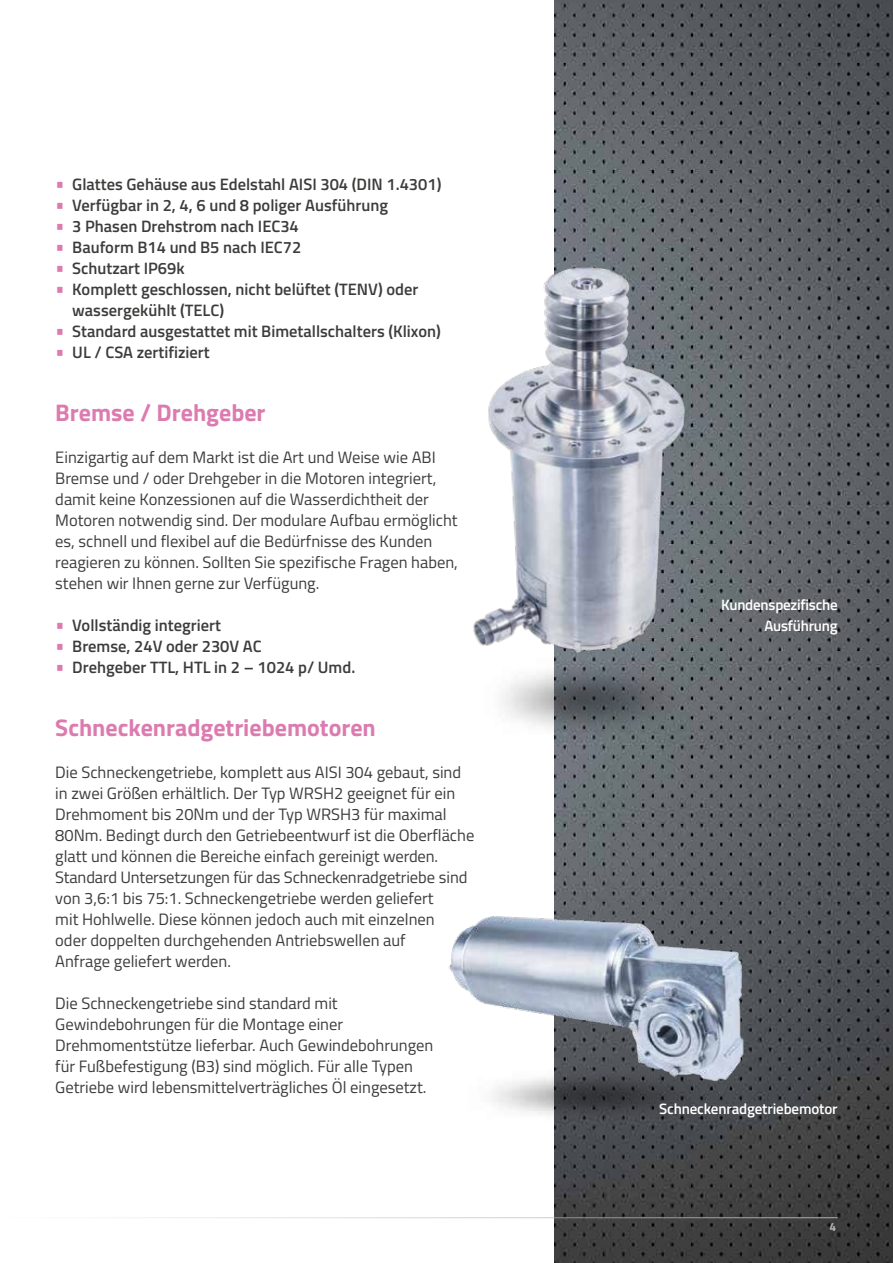
<style>
.page{position:relative;width:893px;height:1263px;background:#fff}
.page>*{position:absolute;margin:0;border:0;box-sizing:border-box;transform-origin:0 0}
.t1{font:700 24px "Titillium Web";color:#dc7baf}
.t2{font:16.5px/21px "Titillium Web";color:#3c3c3b}
.t3{font:600 16.5px/21px "Titillium Web";color:#3c3c3b}
.t4{font:600 15px/21px "Titillium Web";letter-spacing:-.015em;color:#fff;text-align:right}
.t5{font:700 12px "Titillium Web";color:#b3b2b2}
.s1{font-size:21px;color:#dc7baf}
</style>
<div class="page">
<img style="left:554px;top:0;width:339px;height:1263px">
<img style="left:448px;top:863px;width:363px;height:244px">
<img style="left:448px;top:992px;width:331px;height:216px">
<img style="left:511px;top:547px;width:233px;height:316px">
<img style="left:473px;top:227px;width:236px;height:488px">
<hr style="left:0;top:1217px;width:838px;height:1px;background:#b3b2b2">
<p class="t3" style="left:55px;top:173px;width:388px"><span class="s1">•</span> Glattes Gehäuse aus Edelstahl AISI 304 (DIN 1.4301)</p>
<p class="t3" style="left:55px;top:194px;width:334px"><span class="s1">•</span> Verfügbar in 2, 4, 6 und 8 poliger Ausführung</p>
<p class="t3" style="left:55px;top:215px;width:245px"><span class="s1">•</span> 3 Phasen Drehstrom nach IEC34</p>
<p class="t3" style="left:55px;top:236px;width:248px"><span class="s1">•</span> Bauform B14 und B5 nach IEC72</p>
<p class="t3" style="left:55px;top:257px;width:131px"><span class="s1">•</span> Schutzart IP69k</p>
<p class="t3" style="left:72px;top:278px;width:348px;text-indent:-17px"><span class="s1">•</span> Komplett geschlossen, nicht belüftet (TENV) oder wassergekühlt (TELC)</p>
<p class="t3" style="left:55px;top:320px;width:387px"><span class="s1">•</span> Standard ausgestattet mit Bimetallschalters (Klixon)</p>
<p class="t3" style="left:55px;top:341px;width:156px"><span class="s1">•</span> UL / CSA zertifiziert</p>
<h1 class="t1" style="left:55px;top:394px;width:212px">Bremse / Drehgeber</h1>
<p class="t2" style="left:55px;top:446px;width:404px">Einzigartig auf dem Markt ist die Art und Weise wie ABI Bremse und / oder Drehgeber in die Motoren integriert, damit keine Konzessionen auf die Wasserdichtheit der Motoren notwendig sind. Der modulare Aufbau ermöglicht es, schnell und flexibel auf die Bedürfnisse des Kunden reagieren zu können. Sollten Sie spezifische Fragen haben, stehen wir Ihnen gerne zur Verfügung.</p>
<p class="t3" style="left:55px;top:614px;width:167px"><span class="s1">•</span> Vollständig integriert</p>
<p class="t3" style="left:55px;top:635px;width:208px"><span class="s1">•</span> Bremse, 24V oder 230V AC</p>
<p class="t3" style="left:55px;top:656px;width:302px"><span class="s1">•</span> Drehgeber TTL, HTL in 2 – 1024 p/ Umd.</p>
<h1 class="t1" style="left:55px;top:709px;width:322px">Schneckenradgetriebemotoren</h1>
<p class="t2" style="left:55px;top:761px;width:421px">Die Schneckengetriebe, komplett aus AISI 304 gebaut, sind in zwei Größen erhältlich. Der Typ WRSH2 geeignet für ein Drehmoment bis 20Nm und der Typ WRSH3 für maximal 80Nm. Bedingt durch den Getriebeentwurf ist die Oberfläche glatt und können die Bereiche einfach gereinigt werden.<br>Standard Untersetzungen für das Schneckenradgetriebe sind von 3,6:1 bis 75:1. Schneckengetriebe werden geliefert<br>mit Hohlwelle. Diese können jedoch auch mit einzelnen<br>oder doppelten durchgehenden Antriebswellen auf<br>Anfrage geliefert werden.</p>
<p class="t2" style="left:55px;top:992px;width:380px">Die Schneckengetriebe sind standard mit Gewindebohrungen für die Montage einer Drehmomentstütze lieferbar. Auch Gewindebohrungen für Fußbefestigung (B3) sind möglich. Für alle Typen Getriebe wird lebensmittelverträgliches Öl eingesetzt.</p>
<p class="t4" style="left:721px;top:594px;width:118px">Kundenspezifische<br>Ausführung</p>
<p class="t4" style="left:659px;top:1098px;width:180px">Schneckenradgetriebemotor</p>
<p class="t5" style="left:829px;top:1217px;width:8px">4</p>
</div>
